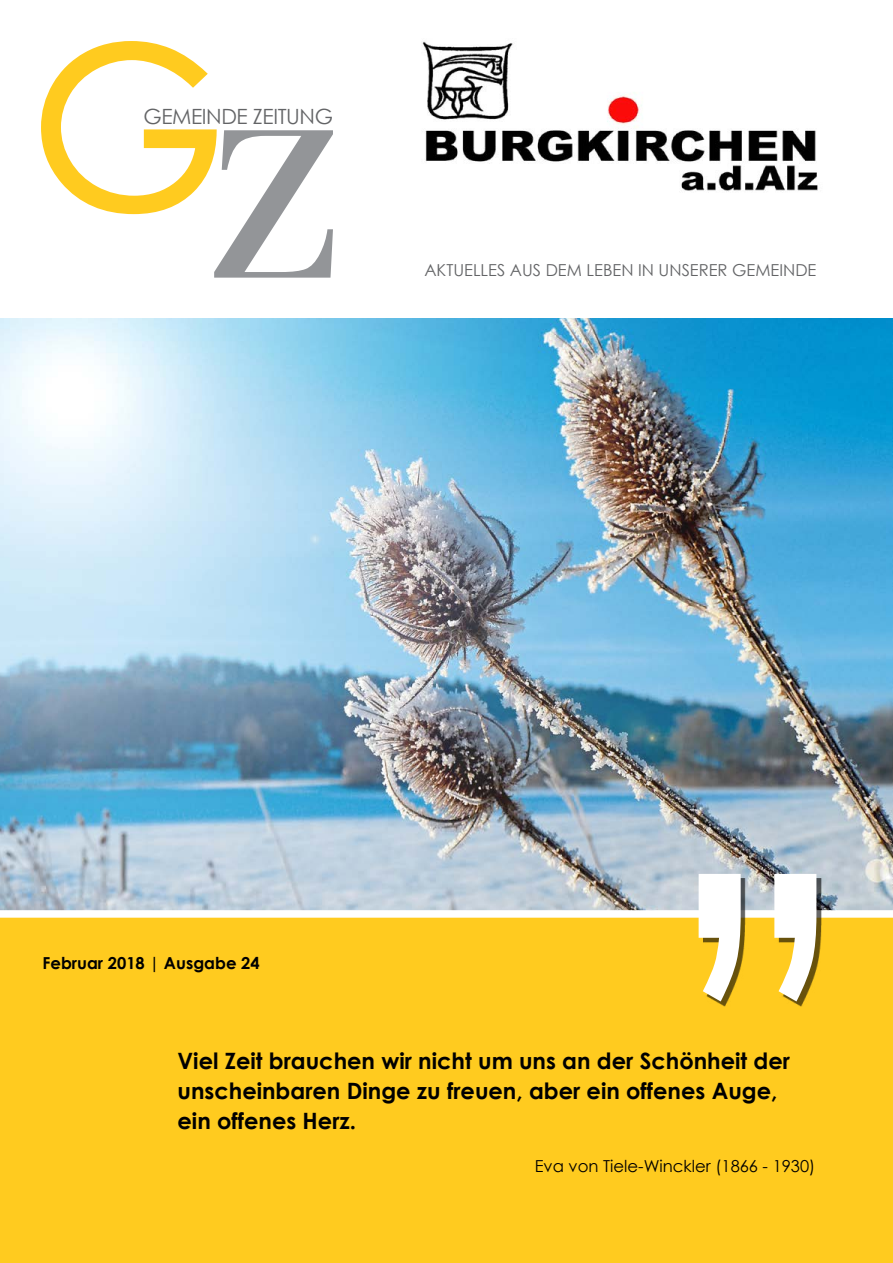
<style>
.page{position:relative;width:893px;height:1263px;background:#fff}
.page>*{position:absolute;margin:0;border:0;box-sizing:border-box;transform-origin:0 0}
.t1{font:700 22.5px/30px "Century Gothic";color:#000}
.t2{font:21px "Century Gothic";letter-spacing:-.02em;color:#636466}
.t3{font:16.5px "Century Gothic";color:#636466}
.t4{font:16.5px "Century Gothic";color:#000}
.t5{font:700 16.5px "Century Gothic";color:#000}
</style>
<div class="page">
<img style="left:422px;top:41px;width:396px;height:151px">
<div style="left:0;top:915px;width:893px;height:348px;background:#ffcb1f"></div>
<img style="left:0;top:319px;width:893px;height:591px">
<svg style="left:41px;top:41px;width:292px;height:237px"></svg>
<div style="left:0;top:910px;width:893px;height:8px;background:#fff"></div>
<div style="left:703px;top:878px;width:118px;height:128px;background:#000;opacity:.6"></div>
<svg style="left:687px;top:874px;width:129px;height:127px"></svg>
<p class="t2" style="left:144px;top:102px;width:191px">GEMEINDE ZEITUNG</p>
<p class="t3" style="left:424px;top:259px;width:394px">AKTUELLES AUS DEM LEBEN IN UNSERER GEMEINDE</p>
<p class="t5" style="left:43px;top:951px;width:219px">Februar 2018 | Ausgabe 24</p>
<p class="t1" style="left:178px;top:1044px;width:614px">Viel Zeit brauchen wir nicht um uns an der Schönheit der unscheinbaren Dinge zu freuen, aber ein offenes Auge, ein offenes Herz.</p>
<p class="t4" style="left:535px;top:1154px;width:282px">Eva von Tiele-Winckler (1866 - 1930)</p>
</div>
